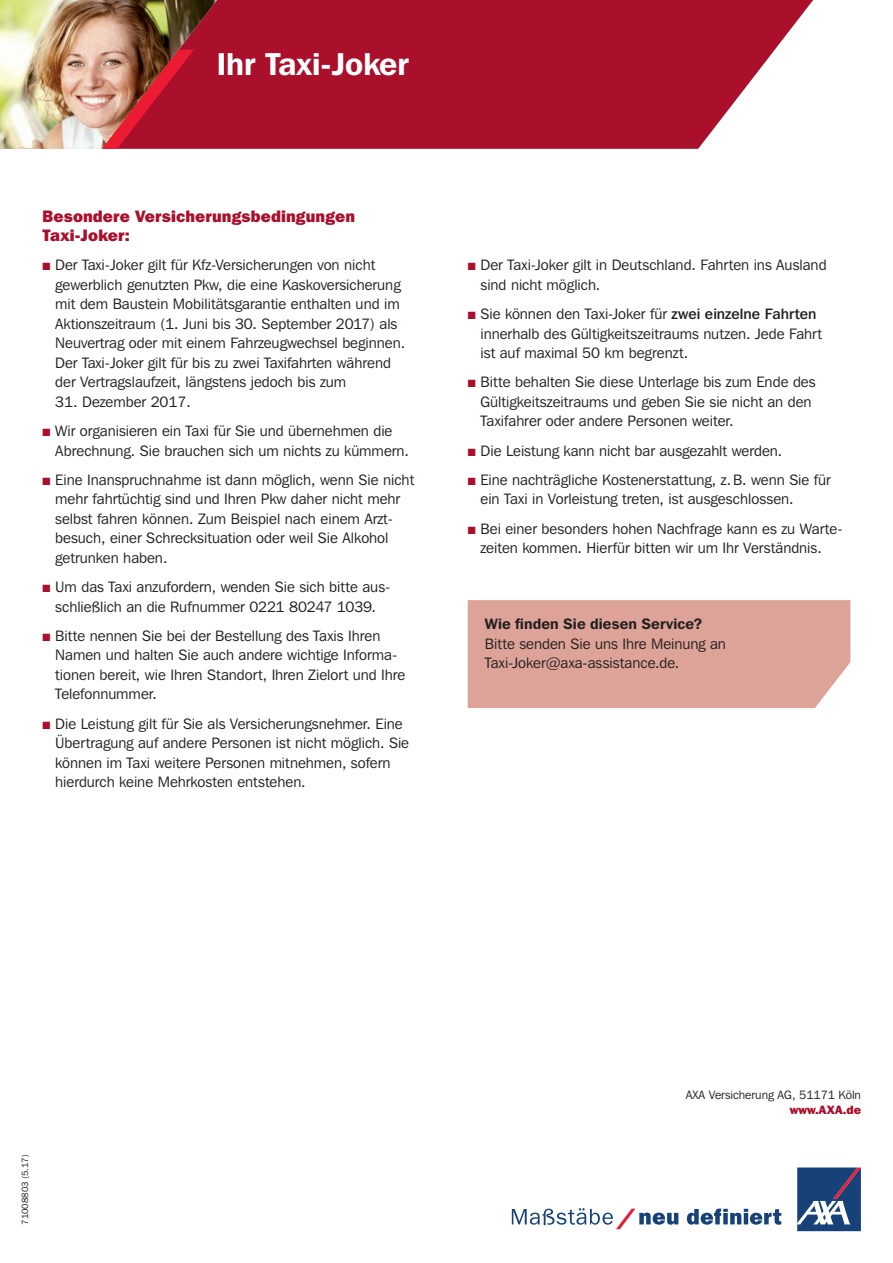
<style>
.page{position:relative;width:893px;height:1263px;background:#fff}
.page>*{position:absolute;margin:0;border:0;box-sizing:border-box;transform-origin:0 0}
.t1{font:600 31.5px "Franklin Gothic IT Cby BT";color:#fff}
.t2{font:800 16.5px/19.5px "Franklin Gothic IT Cby BT";letter-spacing:.005em;color:#aa0f2b}
.t3{font:15px/19.5px "Franklin Gothic IT Cby BT";color:#231f20}
.t4{font:600 15px "Franklin Gothic IT Cby BT";letter-spacing:.005em;color:#231f20}
.t5{font:12px "Franklin Gothic IT Cby BT";color:#231f20}
.t6{font:800 12px "Franklin Gothic IT Cby BT";color:#aa0f2b}
.t7{font:9px "Franklin Gothic IT Cby BT";color:#231f20}
.s1{color:#aa0f2b}
.s2{font-weight:500}
</style>
<div class="page">
<svg style="left:227px;top:0;width:586px;height:149px;background:#b2263f"></svg>
<img style="left:0;top:0;width:227px;height:149px">
<svg style="left:687px;top:1208px;width:94px;height:17px"></svg>
<svg style="left:512px;top:1208px;width:166px;height:21px"></svg>
<svg style="left:797px;top:1167px;width:64px;height:64px;background:#415f8c"></svg>
<div style="left:468px;top:600px;width:382px;height:108px;background:#dda398"></div>
<h1 class="t1" style="left:217px;top:44px;width:194px">Ihr Taxi-Joker</h1>
<p class="t2" style="left:43px;top:206px;width:314px">Besondere Versicherungsbedingungen<br>Taxi-Joker:</p>
<p class="t3" style="left:55px;top:255px;width:351px;text-indent:-13px"><span class="s1">■</span> Der Taxi-Joker gilt für Kfz-Versicherungen von nicht gewerblich genutzten Pkw, die eine Kaskoversicherung mit dem Baustein Mobilitätsgarantie enthalten und im Aktionszeitraum (1. Juni bis 30. September 2017) als Neuvertrag oder mit einem Fahrzeugwechsel beginnen.<br>Der Taxi-Joker gilt für bis zu zwei Taxifahrten während der Vertragslaufzeit, längstens jedoch bis zum</p>
<p class="t3" style="left:55px;top:392px;width:137px">31. Dezember 2017.</p>
<p class="t3" style="left:55px;top:421px;width:355px;text-indent:-13px"><span class="s1">■</span> Wir organisieren ein Taxi für Sie und übernehmen die<br>Abrechnung. Sie brauchen sich um nichts zu kümmern.</p>
<p class="t3" style="left:55px;top:470px;width:361px;text-indent:-13px"><span class="s1">■</span> Eine Inanspruchnahme ist dann möglich, wenn Sie nicht mehr fahrtüchtig sind und Ihren Pkw daher nicht mehr selbst fahren können. Zum Beispiel nach einem Arzt&shy;besuch, einer Schrecksituation oder weil Sie Alkohol getrunken haben.</p>
<p class="t3" style="left:43px;top:577px;width:349px;text-align:center"><span class="s1">■</span> Um das Taxi anzufordern, wenden Sie sich bitte aus&shy;schließlich an die Rufnummer 0221 80247 1039.</p>
<p class="t3" style="left:55px;top:626px;width:352px;text-indent:-13px"><span class="s1">■</span> Bitte nennen Sie bei der Bestellung des Taxis Ihren Namen und halten Sie auch andere wichtige Informa&shy;tionen bereit, wie Ihren Standort, Ihren Zielort und Ihre Telefonnummer.</p>
<p class="t3" style="left:55px;top:713px;width:355px;text-indent:-13px"><span class="s1">■</span> Die Leistung gilt für Sie als Versicherungsnehmer. Eine Übertragung auf andere Personen ist nicht möglich. Sie können im Taxi weitere Personen mitnehmen, sofern hierdurch keine Mehrkosten entstehen.</p>
<p class="t3" style="left:480px;top:255px;width:348px;text-indent:-13px"><span class="s1">■</span> Der Taxi-Joker gilt in Deutschland. Fahrten ins Ausland sind nicht möglich.</p>
<p class="t3" style="left:480px;top:304px;width:343px;text-indent:-13px"><span class="s1">■</span> Sie können den Taxi-Joker für <span class="s2">zwei einzelne Fahrten </span>innerhalb des Gültigkeitszeitraums nutzen. Jede Fahrt ist auf maximal 50 km begrenzt.</p>
<p class="t3" style="left:480px;top:372px;width:337px;text-indent:-13px"><span class="s1">■</span> Bitte behalten Sie diese Unterlage bis zum Ende des<br>Gültigkeitszeitraums und geben Sie sie nicht an den<br>Taxifahrer oder andere Personen weiter.</p>
<p class="t3" style="left:468px;top:440px;width:316px"><span class="s1">■</span> Die Leistung kann nicht bar ausgezahlt werden.</p>
<p class="t3" style="left:480px;top:470px;width:352px;text-indent:-13px"><span class="s1">■</span> Eine nachträgliche Kostenerstattung, z.B. wenn Sie für ein Taxi in Vorleistung treten, ist ausgeschlossen.</p>
<p class="t3" style="left:468px;top:518px;width:376px;text-align:center"><span class="s1">■</span> Bei einer besonders hohen Nachfrage kann es zu Warte&shy;zeiten kommen. Hierfür bitten wir um Ihr Verständnis.</p>
<p class="t4" style="left:485px;top:614px;width:219px">Wie finden Sie diesen Service?</p>
<p class="t3" style="left:485px;top:633px;width:243px">Bitte senden Sie uns Ihre Meinung an<br>Taxi-Joker@axa-assistance.de.</p>
<p class="t7" style="left:19px;top:1225px;width:72px;rotate:-90deg">71008803 (5.17)</p>
<p class="t5" style="left:686px;top:1087px;width:177px">AXA Versicherung AG, 51171 Köln</p>
<p class="t6" style="left:790px;top:1102px;width:73px">www.AXA.de</p>
</div>
